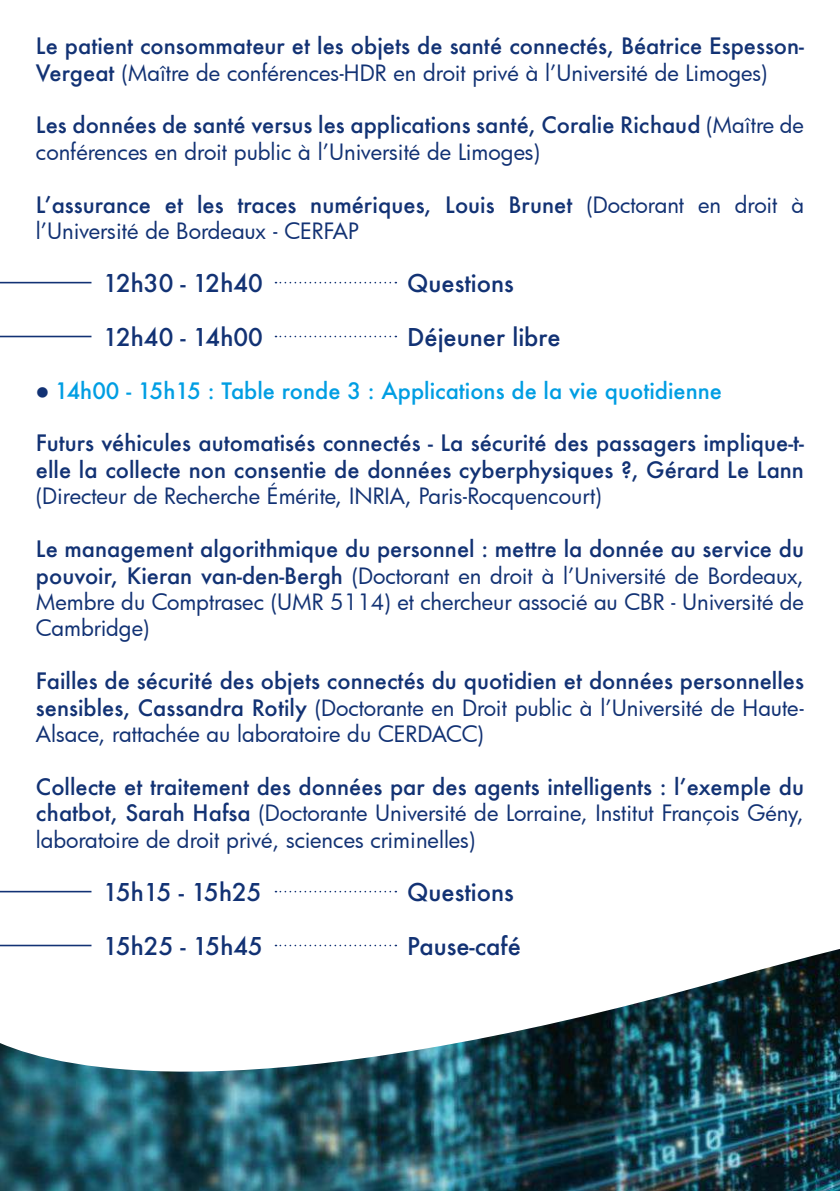
<style>
.page{position:relative;width:840px;height:1191px;background:#fff}
.page>*{position:absolute;margin:0;border:0;box-sizing:border-box;transform-origin:0 0}
.t1{font:500 23.8px "Futura";color:#123274}
.t2{font:500 22px/26.4px "Futura";color:#123274}
.t3{font:22px/26.4px "Futura";color:#123274;text-align:justify}
.t4{font:500 22px "Futura";color:#009ee3}
.s1{font-weight:400}
.s2{font-weight:500}
.s3{color:#123274}
</style>
<div class="page">
<hr style="left:0;top:282px;width:91px;height:1px;background:#123274">
<svg style="left:275px;top:282px;width:121px;height:1px"></svg>
<hr style="left:0;top:336px;width:91px;height:1px;background:#123274">
<svg style="left:275px;top:336px;width:121px;height:1px"></svg>
<hr style="left:0;top:890px;width:91px;height:2px;background:#123274">
<svg style="left:275px;top:890px;width:121px;height:2px"></svg>
<hr style="left:0;top:944px;width:91px;height:2px;background:#123274">
<svg style="left:275px;top:944px;width:121px;height:2px"></svg>
<img style="left:0;top:949px;width:839px;height:242px">
<p class="t2" style="left:36px;top:32px;width:769px">Le patient consommateur et les objets de santé connectés, Béatrice Espesson-<br>Vergeat <span class="s1">(Maître de conférences-HDR en droit privé à l’Université de Limoges)</span></p>
<p class="t2" style="left:36px;top:112px;width:769px">Les données de santé versus les applications santé, Coralie Richaud <span class="s1">(Maître de conférences en droit public à l’Université de Limoges)</span></p>
<p class="t3" style="left:36px;top:191px;width:769px"><span class="s2">L’assurance et les traces numériques, Louis Brunet</span> (Doctorant en droit à l’Université de Bordeaux - CERFAP</p>
<p class="t1" style="left:103px;top:267px;width:161px">12h30 - 12h40</p>
<p class="t1" style="left:407px;top:267px;width:108px">Questions</p>
<p class="t1" style="left:103px;top:321px;width:161px">12h40 - 14h00</p>
<p class="t1" style="left:407px;top:321px;width:155px">Déjeuner libre</p>
<p class="t4" style="left:36px;top:375px;width:687px"><span class="s3">●</span> 14h00 - 15h15 : Table ronde 3 : Applications de la vie quotidienne</p>
<p class="t2" style="left:36px;top:430px;width:769px">Futurs véhicules automatisés connectés - La sécurité des passagers implique-t&shy;elle la collecte non consentie de données cyberphysiques ?, Gérard Le Lann</p>
<p class="t3" style="left:36px;top:482px;width:567px">(Directeur de Recherche Émérite, INRIA, Paris-Rocquencourt)</p>
<p class="t3" style="left:36px;top:535px;width:769px"><span class="s2">Le management algorithmique du personnel : mettre la donnée au service du pouvoir, Kieran van-den-Bergh</span> (Doctorant en droit à l’Université de Bordeaux, Membre du Comptrasec (UMR 5114) et chercheur associé au CBR - Université de Cambridge)</p>
<p class="t2" style="left:36px;top:667px;width:769px;text-align:justify">Failles de sécurité des objets connectés du quotidien et données personnelles sensibles, Cassandra Rotily <span class="s1">(Doctorante en Droit public à l’Université de Haute-Alsace, rattachée au laboratoire du CERDACC)</span></p>
<p class="t3" style="left:36px;top:773px;width:769px"><span class="s2">Collecte et traitement des données par des agents intelligents : l’exemple du chatbot, Sarah Hafsa</span> (Doctorante Université de Lorraine, Institut François Gény, laboratoire de droit privé, sciences criminelles)</p>
<p class="t1" style="left:103px;top:876px;width:160px">15h15 - 15h25</p>
<p class="t1" style="left:407px;top:876px;width:108px">Questions</p>
<p class="t1" style="left:103px;top:930px;width:161px">15h25 - 15h45</p>
<p class="t1" style="left:407px;top:930px;width:115px">Pause-café</p>
</div>
